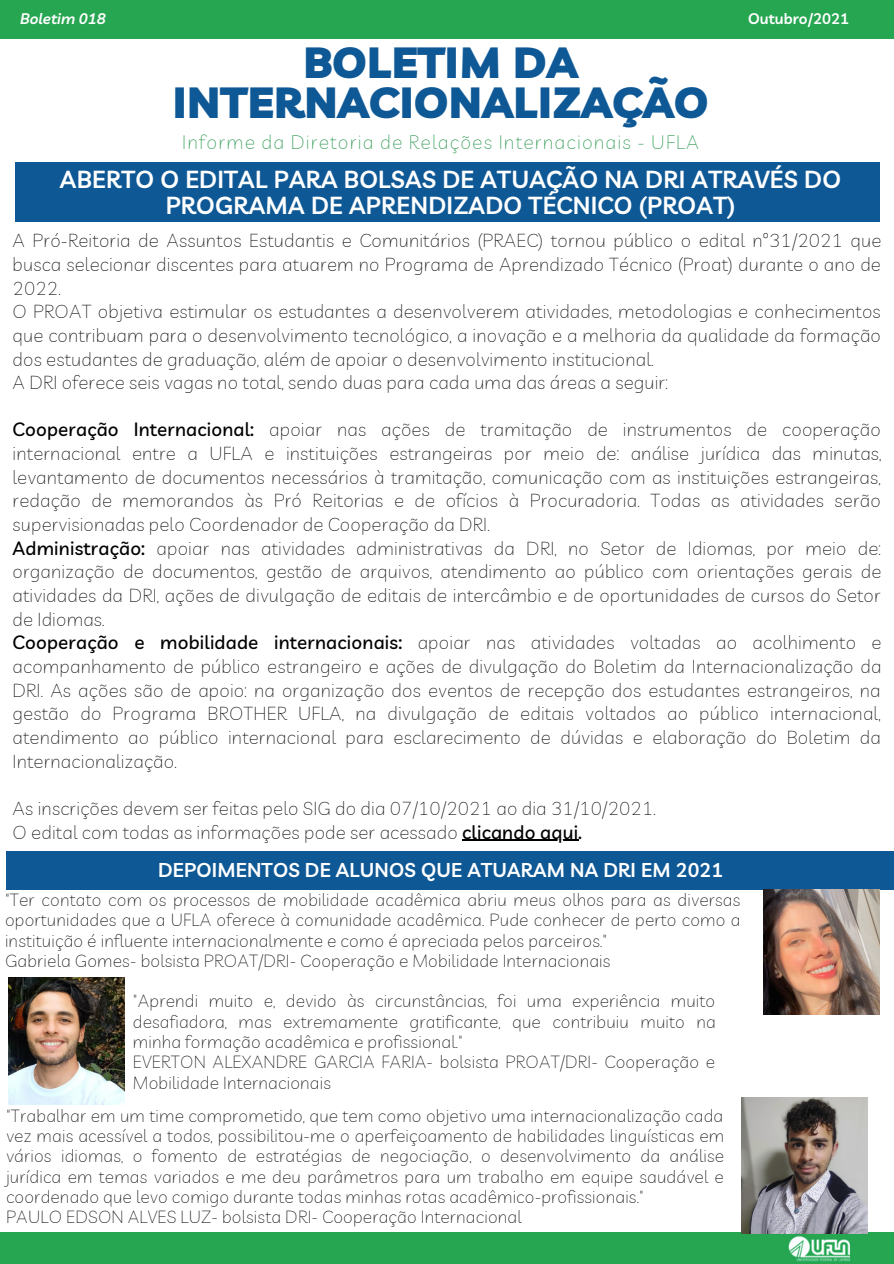
<style>
.page{position:relative;width:894px;height:1264px;background:#fff}
.page>*{position:absolute;margin:0;border:0;box-sizing:border-box;transform-origin:0 0}
.t1{font:900 43.5px/39.5px "Livvic";letter-spacing:.01em;color:#0e5895;text-align:center}
.t2{font:600 24px/26px "Livvic";letter-spacing:.01em;color:#fff;text-align:center}
.t3{font:600 19.5px "Livvic";letter-spacing:.01em;color:#fff}
.t4{font:100 19.35px "Livvic";letter-spacing:.06em;color:#209247}
.t5{font:100 18.75px/23.7px "Livvic";letter-spacing:.01em;color:#000;text-align:justify}
.t6{font:100 17.55px/20.2px "Livvic";letter-spacing:.01em;color:#000;text-align:justify}
.t7{font:600 15px "Livvic";color:#fff}
.t8{font:italic 600 15px "Livvic";color:#fff}
.s1{font-weight:500}
</style>
<div class="page">
<div style="left:0;top:1231px;width:893px;height:32px;background:#26a651"></div>
<div style="left:0;top:0;width:893px;height:38px;background:#26a651"></div>
<img style="left:749px;top:1233px;width:119px;height:29px">
<div style="left:15px;top:162px;width:864px;height:60px;background:#0e5895"></div>
<div style="left:6px;top:852px;width:887px;height:37px;background:#0e5895"></div>
<hr style="left:462px;top:839px;width:116px;height:1px;background:#000">
<img style="left:763px;top:889px;width:116px;height:125px">
<img style="left:9px;top:977px;width:115px;height:127px">
<img style="left:741px;top:1097px;width:126px;height:135px">
<p class="t8" style="left:20px;top:9px;width:87px">Boletim 018</p>
<p class="t1" style="left:173px;top:42px;width:537px">BOLETIM DA<br>INTERNACIONALIZAÇÃO</p>
<p class="t4" style="left:182px;top:130px;width:518px">Informe da Diretoria de Relações Internacionais - UFLA</p>
<p class="t7" style="left:748px;top:9px;width:102px">Outubro/2021</p>
<p class="t2" style="left:60px;top:165px;width:782px">ABERTO O EDITAL PARA BOLSAS DE ATUAÇÃO NA DRI ATRAVÉS DO<br>PROGRAMA DE APRENDIZADO TÉCNICO (PROAT)</p>
<p class="t5" style="left:13px;top:228px;width:870px">A Pró-Reitoria de Assuntos Estudantis e Comunitários (PRAEC) tornou público o edital nº31/2021 que busca selecionar discentes para atuarem no Programa de Aprendizado Técnico (Proat) durante o ano de 2022.</p>
<p class="t5" style="left:13px;top:299px;width:869px">O PROAT objetiva estimular os estudantes a desenvolverem atividades, metodologias e conhecimentos que contribuam para o desenvolvimento tecnológico, a inovação e a melhoria da qualidade da formação dos estudantes de graduação, além de apoiar o desenvolvimento institucional.</p>
<p class="t5" style="left:13px;top:370px;width:656px">A DRI oferece seis vagas no total, sendo duas para cada uma das áreas a seguir:</p>
<p class="t5" style="left:13px;top:417px;width:870px"><span class="s1">Cooperação Internacional:</span> apoiar nas ações de tramitação de instrumentos de cooperação internacional entre a UFLA e instituições estrangeiras por meio de: análise jurídica das minutas, levantamento de documentos necessários à tramitação, comunicação com as instituições estrangeiras, redação de memorandos às Pró Reitorias e de ofícios à Procuradoria. Todas as atividades serão supervisionadas pelo Coordenador de Cooperação da DRI.</p>
<p class="t5" style="left:13px;top:536px;width:870px"><span class="s1">Administração:</span> apoiar nas atividades administrativas da DRI, no Setor de Idiomas, por meio de: organização de documentos, gestão de arquivos, atendimento ao público com orientações gerais de atividades da DRI, ações de divulgação de editais de intercâmbio e de oportunidades de cursos do Setor de Idiomas.</p>
<p class="t5" style="left:13px;top:630px;width:870px"><span class="s1">Cooperação e mobilidade internacionais:</span> apoiar nas atividades voltadas ao acolhimento e acompanhamento de público estrangeiro e ações de divulgação do Boletim da Internacionalização da DRI. As ações são de apoio: na organização dos eventos de recepção dos estudantes estrangeiros, na gestão do Programa BROTHER UFLA, na divulgação de editais voltados ao público internacional, atendimento ao público internacional para esclarecimento de dúvidas e elaboração do Boletim da Internacionalização.</p>
<p class="t5" style="left:13px;top:796px;width:644px">As inscrições devem ser feitas pelo SIG do dia 07/10/2021 ao dia 31/10/2021.</p>
<p class="t5" style="left:13px;top:819px;width:571px">O edital com todas as informações pode ser acessado <span class="s1">clicando aqui.</span></p>
<p class="t3" style="left:158px;top:857px;width:566px">DEPOIMENTOS DE ALUNOS QUE ATUARAM NA DRI EM 2021</p>
<p class="t6" style="left:5px;top:889px;width:736px">"Ter contato com os processos de mobilidade acadêmica abriu meus olhos para as diversas oportunidades que a UFLA oferece à comunidade acadêmica. Pude conhecer de perto como a instituição é influente internacionalmente e como é apreciada pelos parceiros."</p>
<p class="t6" style="left:5px;top:950px;width:607px">Gabriela Gomes- bolsista PROAT/DRI- Cooperação e Mobilidade Internacionais</p>
<p class="t6" style="left:133px;top:990px;width:584px">"Aprendi muito e, devido às circunstâncias, foi uma experiência muito desafiadora, mas extremamente gratificante, que contribuiu muito na minha formação acadêmica e profissional."</p>
<p class="t6" style="left:133px;top:1051px;width:583px">EVERTON ALEXANDRE GARCIA FARIA- bolsista PROAT/DRI- Cooperação e<br>Mobilidade Internacionais</p>
<p class="t6" style="left:6px;top:1104px;width:719px">"Trabalhar em um time comprometido, que tem como objetivo uma internacionalização cada vez mais acessível a todos, possibilitou-me o aperfeiçoamento de habilidades linguísticas em vários idiomas, o fomento de estratégias de negociação, o desenvolvimento da análise jurídica em temas variados e me deu parâmetros para um trabalho em equipe saudável e coordenado que levo comigo durante todas minhas rotas acadêmico-profissionais."</p>
<p class="t6" style="left:6px;top:1206px;width:517px">PAULO EDSON ALVES LUZ- bolsista DRI- Cooperação Internacional</p>
</div>
